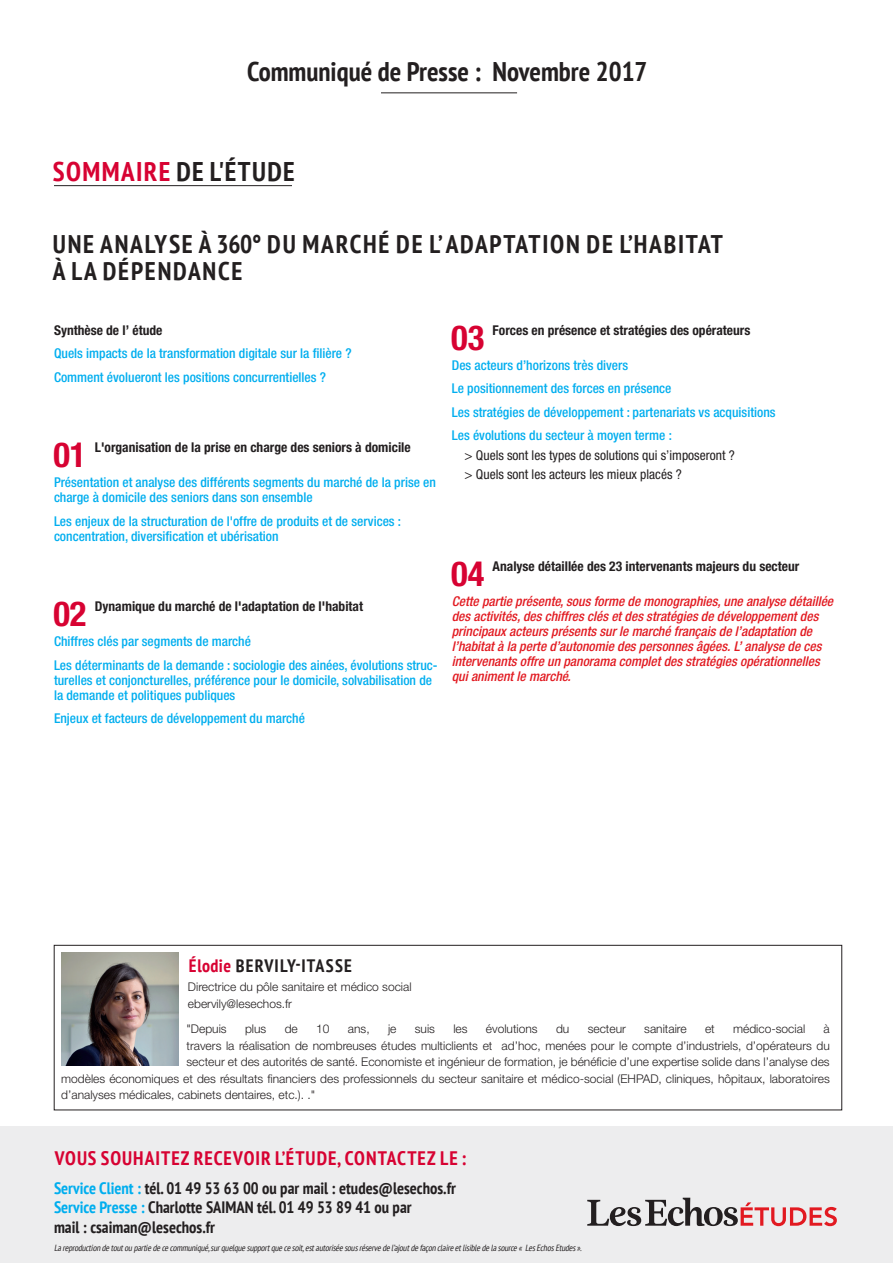
<style>
.page{position:relative;width:893px;height:1263px;background:#fff}
.page>*{position:absolute;margin:0;border:0;box-sizing:border-box;transform-origin:0 0}
.Sommaire-titre{font:700 condensed 34.5px "Helvetica Neue LT Std";color:#d70232}
.t1{font:700 condensed 27px "PT Sans";color:#231f20}
.t2{font:700 condensed 27px "PT Sans";letter-spacing:.05em;color:#231f20}
.PAGE_3_titre{font:700 condensed 25.5px/27px "PT Sans";letter-spacing:.07em;color:#231f20}
.t3{font:700 condensed 19.5px "PT Sans";letter-spacing:.05em;color:#d70232}
.t4{font:700 condensed 18px "PT Sans";letter-spacing:.065em;color:#231f20}
.t5{font:700 condensed 16.5px/19.8px "PT Sans";color:#231f20}
.Sommaire-Sous_titre{font:500 condensed 13.5px/15px "Helvetica Neue LT Std";color:#00aeef}
.Sommaire-Sous_titre-2{font:italic 500 condensed 13.5px/15px "Helvetica Neue LT Std";color:#e21a21}
.Sommaire-titre-2{font:700 condensed 13.5px "Helvetica Neue LT Std";color:#231f20}
.Sommaire-Texte{font:condensed 13.5px "Helvetica Neue LT Std";color:#231f20}
.t6{font:300 12px/16.5px "Helvetica Neue LT Std";color:#231f20}
.t7{font:italic condensed 9px "PT Sans";color:#231f20}
.s1{color:#d70232}
.s2{color:#00aeef}
</style>
<div class="page">
<hr style="left:381px;top:92px;width:136px;height:1px;background:#231f20">
<hr style="left:54px;top:185px;width:238px;height:1px;background:#231f20">
<div style="left:0;top:1127px;width:893px;height:136px;background:#ededee"></div>
<svg style="left:587px;top:1198px;width:250px;height:28px"></svg>
<div style="left:54px;top:945px;width:788px;height:165px;border:1px solid #231f20"></div>
<img style="left:61px;top:952px;width:117px;height:113px">
<p class="t1" style="left:247px;top:54px;width:402px">Communiqué de Presse : Novembre 2017</p>
<p class="t2" style="left:53px;top:153px;width:243px"><span class="s1">SOMMAIRE</span> DE L'ÉTUDE</p>
<p class="PAGE_3_titre" style="left:53px;top:230px;width:672px">UNE ANALYSE À 360° DU MARCHÉ DE L’ ADAPTATION DE L’HABITAT<br>À LA DÉPENDANCE</p>
<p class="Sommaire-titre-2" style="left:54px;top:322px;width:110px">Synthèse de l’ étude</p>
<p class="Sommaire-Sous_titre" style="left:54px;top:346px;width:299px">Quels impacts de la transformation digitale sur la filière ?</p>
<p class="Sommaire-Sous_titre" style="left:54px;top:369px;width:274px">Comment évolueront les positions concurrentielles ?</p>
<p class="Sommaire-titre" style="left:53px;top:434px;width:35px">01</p>
<p class="Sommaire-titre-2" style="left:95px;top:439px;width:317px">L'organisation de la prise en charge des seniors à domicile</p>
<p class="Sommaire-Sous_titre" style="left:54px;top:475px;width:383px">Présentation et analyse des différents segments du marché de la prise en charge à domicile des seniors dans son ensemble</p>
<p class="Sommaire-Sous_titre" style="left:54px;top:513px;width:349px">Les enjeux de la structuration de l'offre de produits et de services : concentration, diversification et ubérisation</p>
<p class="Sommaire-titre" style="left:53px;top:593px;width:35px">02</p>
<p class="Sommaire-titre-2" style="left:95px;top:598px;width:270px">Dynamique du marché de l'adaptation de l'habitat</p>
<p class="Sommaire-Sous_titre" style="left:54px;top:634px;width:198px">Chiffres clés par segments de marché</p>
<p class="Sommaire-Sous_titre" style="left:54px;top:657px;width:385px">Les déterminants de la demande : sociologie des ainées, évolutions struc&shy;turelles et conjoncturelles, préférence pour le domicile, solvabilisation de la demande et politiques publiques</p>
<p class="Sommaire-Sous_titre" style="left:54px;top:711px;width:252px">Enjeux et facteurs de développement du marché</p>
<p class="Sommaire-titre" style="left:451px;top:317px;width:35px">03</p>
<p class="Sommaire-titre-2" style="left:493px;top:322px;width:259px">Forces en présence et stratégies des opérateurs</p>
<p class="Sommaire-Sous_titre" style="left:452px;top:357px;width:178px">Des acteurs d’horizons très divers</p>
<p class="Sommaire-Sous_titre" style="left:452px;top:381px;width:221px">Le positionnement des forces en présence</p>
<p class="Sommaire-Sous_titre" style="left:452px;top:404px;width:325px">Les stratégies de développement : partenariats vs acquisitions</p>
<p class="Sommaire-Sous_titre" style="left:452px;top:428px;width:222px">Les évolutions du secteur à moyen terme :</p>
<p class="Sommaire-Texte" style="left:465px;top:447px;width:272px">&gt; Quels sont les types de solutions qui s’imposeront ?</p>
<p class="Sommaire-Texte" style="left:465px;top:466px;width:219px">&gt; Quels sont les acteurs les mieux placés ?</p>
<p class="Sommaire-titre" style="left:451px;top:553px;width:35px">04</p>
<p class="Sommaire-titre-2" style="left:493px;top:558px;width:308px">Analyse détaillée des 23 intervenants majeurs du secteur</p>
<p class="Sommaire-Sous_titre-2" style="left:452px;top:593px;width:386px">Cette partie présente,sousforme de monographies,une analyse détaillée desactivités,deschiffresclésetdesstratégiesde développementdes principauxacteursprésentssurle marché françaisde l’adaptation de l’habitatà la perte d’autonomie despersonnesâgées.L’analyse de ces intervenantsoffre un panorama completdesstratégiesopérationnelles quianimentle marché.</p>
<p class="t4" style="left:189px;top:954px;width:165px"><span class="s1">Élodie</span> BERVILY-ITASSE</p>
<p class="t6" style="left:188px;top:978px;width:225px">Directrice du pôle sanitaire et médico social ebervily@lesechos.fr</p>
<p class="t6" style="left:187px;top:1020px;width:42px">"Depuis</p>
<p class="t6" style="left:245px;top:1020px;width:23px">plus</p>
<p class="t6" style="left:285px;top:1020px;width:15px">de</p>
<p class="t6" style="left:316px;top:1020px;width:15px">10</p>
<p class="t6" style="left:348px;top:1020px;width:23px">ans,</p>
<p class="t6" style="left:388px;top:1020px;width:10px">je</p>
<p class="t6" style="left:415px;top:1020px;width:22px">suis</p>
<p class="t6" style="left:453px;top:1020px;width:16px">les</p>
<p class="t6" style="left:486px;top:1020px;width:53px">évolutions</p>
<p class="t6" style="left:556px;top:1020px;width:15px">du</p>
<p class="t6" style="left:588px;top:1020px;width:40px">secteur</p>
<p class="t6" style="left:644px;top:1020px;width:44px">sanitaire</p>
<p class="t6" style="left:705px;top:1020px;width:11px">et</p>
<p class="t6" style="left:733px;top:1020px;width:74px">médico-social</p>
<p class="t6" style="left:823px;top:1020px;width:8px">à</p>
<p class="t6" style="left:187px;top:1037px;width:645px">travers la réalisation de nombreuses études multiclients et ad’hoc, menées pour le compte d’industriels, d’opérateurs du</p>
<p class="t6" style="left:187px;top:1053px;width:645px">secteur et des autorités de santé. Economiste et ingénieur de formation, je bénéficie d’une expertise solide dans l’analyse des</p>
<p class="t6" style="left:61px;top:1070px;width:770px">modèles économiques et des résultats financiers des professionnels du secteur sanitaire et médico-social (EHPAD, cliniques, hôpitaux, laboratoires</p>
<p class="t6" style="left:61px;top:1086px;width:256px">d’analyses médicales, cabinets dentaires, etc.). ."</p>
<p class="t3" style="left:55px;top:1145px;width:413px">VOUS SOUHAITEZ RECEVOIR L’ÉTUDE, CONTACTEZ LE :</p>
<p class="t5" style="left:54px;top:1177px;width:403px"><span class="s2">Service Client :</span> tél. 01 49 53 63 00 ou par mail : etudes@lesechos.fr</p>
<p class="t5" style="left:54px;top:1197px;width:359px"><span class="s2">Service Presse :</span> Charlotte SAIMAN tél. 01 49 53 89 41 ou par mail : csaiman@lesechos.fr</p>
<p class="t7" style="left:54px;top:1242px;width:531px">Lareproductiondetoutoupartiedececommuniqué,surquelquesupportquecesoit,estautoriséesousréservedel’ajoutdefaçonclaireetlisibledelasource« LesEchosEtudes».</p>
</div>
